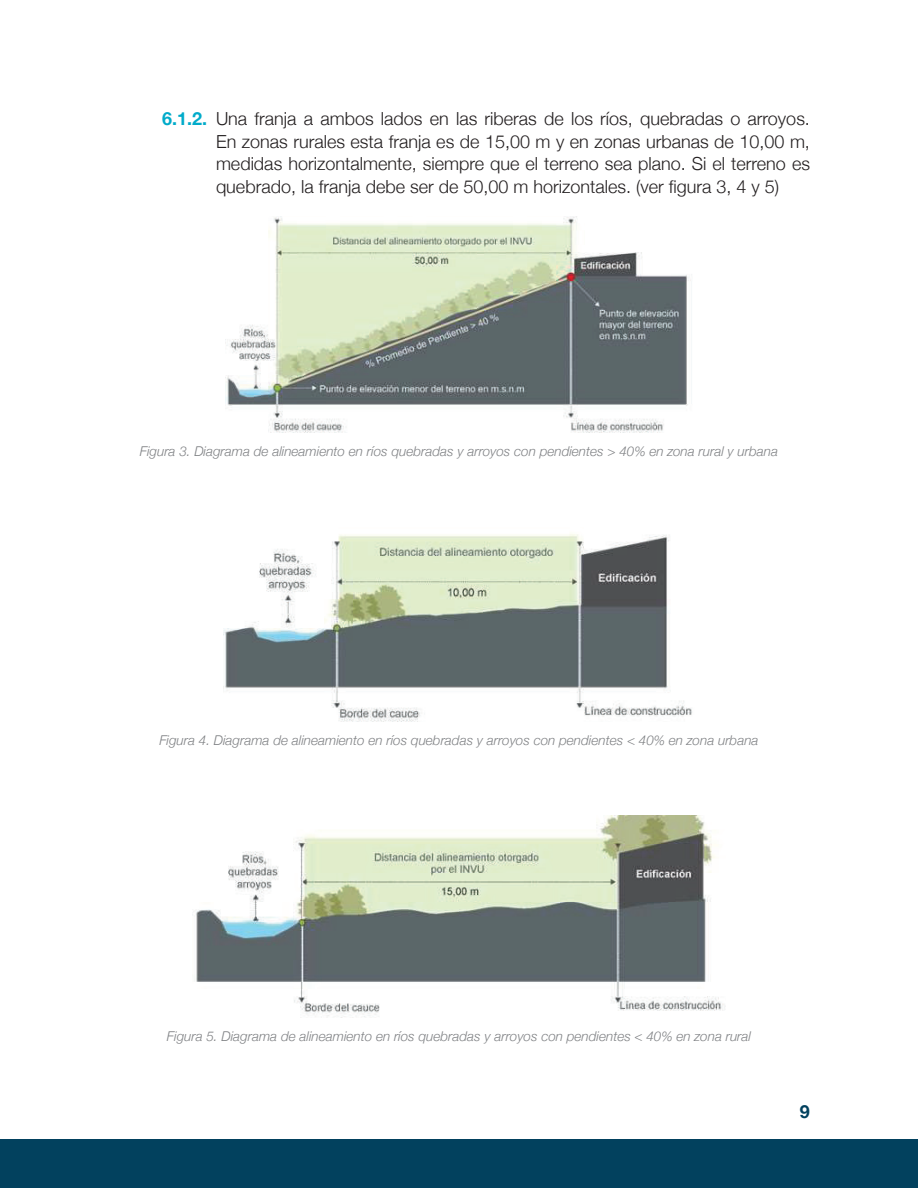
<style>
.page{position:relative;width:918px;height:1188px;background:#fff}
.page>*{position:absolute;margin:0;border:0;box-sizing:border-box;transform-origin:0 0}
.t1{font:300 18px/22.5px "Helvetica Neue";color:#231f20;text-align:justify}
.t2{font:700 18px "Helvetica Neue";color:#02415e}
.Imagen{font:italic 300 13.5px "Helvetica Neue";color:#808285}
.s1{font-weight:700;color:#00abca}
</style>
<div class="page">
<div style="left:0;top:1139px;width:918px;height:49px;background:#02415e"></div>
<img style="left:225px;top:217px;width:466px;height:216px">
<img style="left:224px;top:534px;width:468px;height:188px">
<img style="left:195px;top:816px;width:530px;height:201px">
<p class="t1" style="left:216px;top:106px;width:596px;text-indent:-54px"><span class="s1">6.1.2.</span> Una franja a ambos lados en las riberas de los ríos, quebradas o arroyos.<br>En zonas rurales esta franja es de 15,00 m y en zonas urbanas de 10,00 m, medidas horizontalmente, siempre que el terreno sea plano. Si el terreno es quebrado, la franja debe ser de 50,00 m horizontales. (ver figura 3, 4 y 5)</p>
<p class="Imagen" style="left:140px;top:441px;width:640px">Figura 3. Diagrama de alineamiento en ríos quebradas y arroyos con pendientes &gt; 40% en zona rural y urbana</p>
<p class="Imagen" style="left:159px;top:729px;width:601px">Figura 4. Diagrama de alineamiento en ríos quebradas y arroyos con pendientes &lt; 40% en zona urbana</p>
<p class="Imagen" style="left:167px;top:1025px;width:586px">Figura 5. Diagrama de alineamiento en ríos quebradas y arroyos con pendientes &lt; 40% en zona rural</p>
<h1 class="t2" style="left:800px;top:1097px;width:12px">9</h1>
</div>
